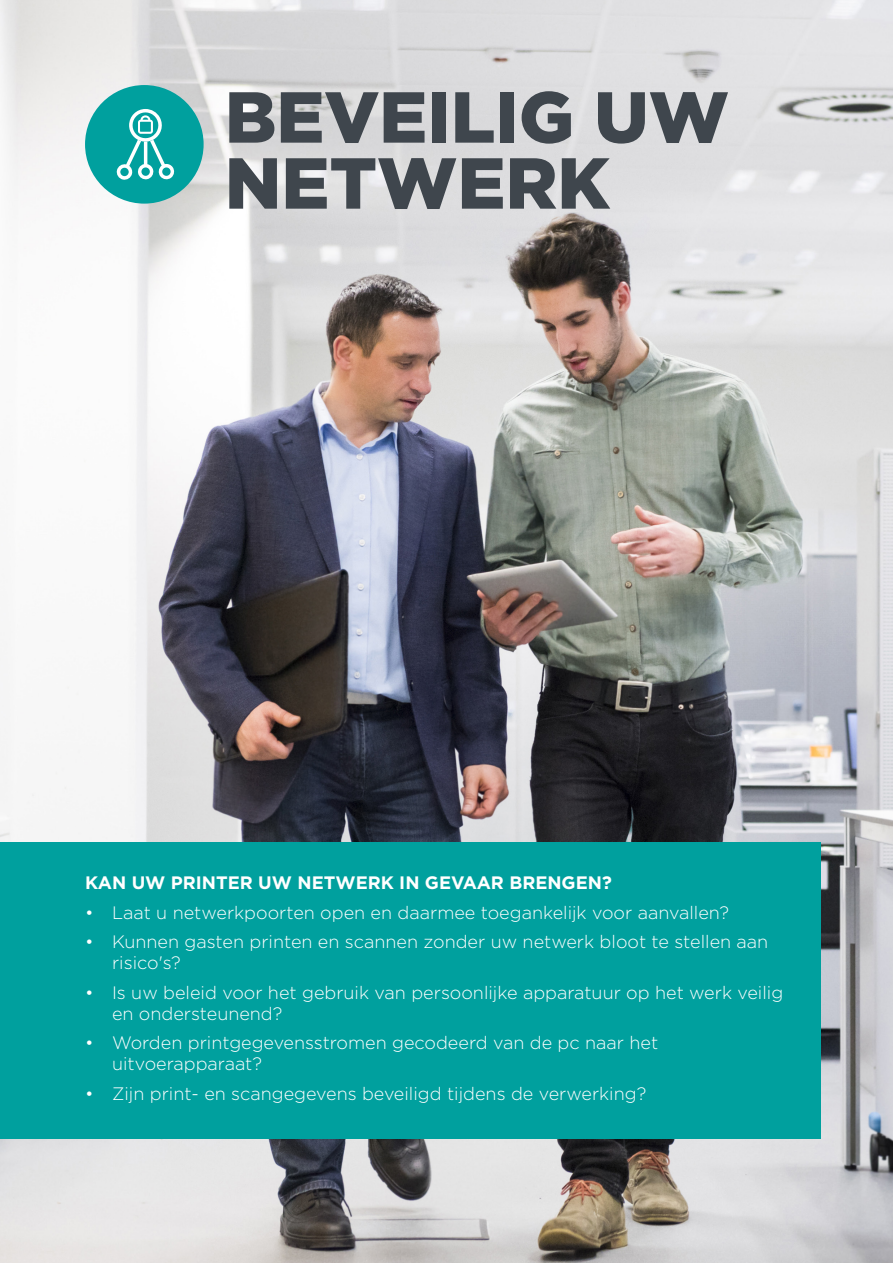
<style>
.page{position:relative;width:893px;height:1263px;background:#fff}
.page>*{position:absolute;margin:0;border:0;box-sizing:border-box;transform-origin:0 0}
.t1{font:900 72px/66px "Gotham";color:#3f464d}
.t2{font:300 18px/21px "Gotham";color:#fff}
.t3{font:700 18px "Gotham";color:#fff}
</style>
<div class="page">
<img style="left:0;top:0;width:893px;height:1263px">
<div style="left:0;top:842px;width:821px;height:232px;background:#00a09e"></div>
<div style="left:0;top:862px;width:821px;height:276px;background:#00a09e"></div>
<div style="left:85px;top:85px;width:119px;height:119px;background:#00a09e;border-radius:50%"></div>
<svg style="left:116px;top:109px;width:59px;height:71px"></svg>
<p class="t1" style="left:225px;top:83px;width:506px">BEVEILIG UW<br>NETWERK</p>
<p class="t3" style="left:85px;top:871px;width:528px">KAN UW PRINTER UW NETWERK IN GEVAAR BRENGEN?</p>
<p class="t2" style="left:85px;top:901px;width:645px">• Laat u netwerkpoorten open en daarmee toegankelijk voor aanvallen?</p>
<p class="t2" style="left:112px;top:931px;width:658px;text-indent:-27px">• Kunnen gasten printen en scannen zonder uw netwerk bloot te stellen aan risico's?</p>
<p class="t2" style="left:112px;top:981px;width:673px;text-indent:-27px">• Is uw beleid voor het gebruik van persoonlijke apparatuur op het werk veilig en ondersteunend?</p>
<p class="t2" style="left:112px;top:1032px;width:548px;text-indent:-27px">• Worden printgegevensstromen gecodeerd van de pc naar het uitvoerapparaat?</p>
<p class="t2" style="left:85px;top:1082px;width:563px">• Zijn print- en scangegevens beveiligd tijdens de verwerking?</p>
</div>
